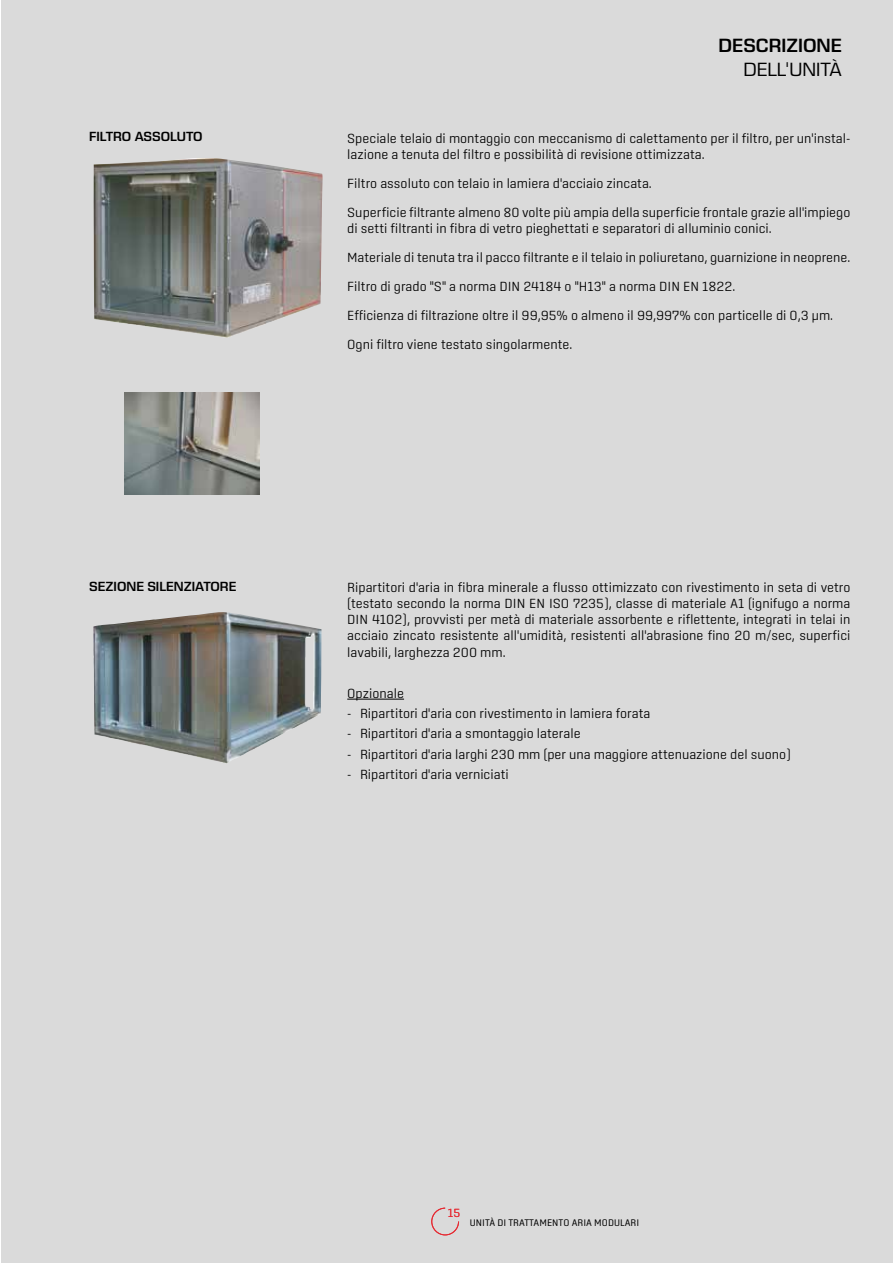
<style>
.page{position:relative;width:893px;height:1263px;background:#fff}
.page>*{position:absolute;margin:0;border:0;box-sizing:border-box;transform-origin:0 0}
.t1{font:600 19.5px "Eurostile Next LT Pro";color:#000}
.t2{font:19.5px "Eurostile Next LT Pro";color:#000}
.t3{font:300 13.5px/16.2px "Center";color:#000}
.t4{font:600 13.5px "Eurostile Next LT Pro";color:#000}
.t5{font:300 12px "Center";color:#e62a32}
.t6{font:9.75px "Center";letter-spacing:.005em;color:#000}
</style>
<div class="page">
<div style="left:1px;top:0;width:892px;height:1263px;background:#dadada"></div>
<svg style="left:431px;top:1207px;width:28px;height:29px"></svg>
<hr style="left:347px;top:699px;width:57px;height:1px;background:#000">
<img style="left:93px;top:612px;width:228px;height:151px">
<img style="left:94px;top:158px;width:229px;height:180px">
<img style="left:125px;top:393px;width:134px;height:101px">
<p class="t4" style="left:89px;top:129px;width:115px">FILTRO ASSOLUTO</p>
<h1 class="t1" style="left:719px;top:35px;width:125px">DESCRIZIONE</h1>
<h1 class="t2" style="left:743px;top:59px;width:100px">DELL'UNITÀ</h1>
<p class="t3" style="left:347px;top:130px;width:505px">Speciale telaio di montaggio con meccanismo di calettamento per il filtro, per un'instal&shy;lazione a tenuta del filtro e possibilità di revisione ottimizzata.</p>
<p class="t3" style="left:347px;top:168px;width:505px;line-height:29px">Filtro assoluto con telaio in lamiera d'acciaio zincata.<br>Superficie filtrante almeno 80 volte più ampia della superficie frontale grazie all'impiego</p>
<p class="t3" style="left:347px;top:214px;width:505px;line-height:29px">di setti filtranti in fibra di vetro pieghettati e separatori di alluminio conici.<br>Materiale di tenuta tra il pacco filtrante e il telaio in poliuretano, guarnizione in neoprene.<br>Filtro di grado "S" a norma DIN 24184 o "H13" a norma DIN EN 1822.<br>Efficienza di filtrazione oltre il 99,95% o almeno il 99,997% con particelle di 0,3 μm.<br>Ogni filtro viene testato singolarmente.</p>
<p class="t4" style="left:89px;top:578px;width:149px">SEZIONE SILENZIATORE</p>
<p class="t3" style="left:347px;top:579px;width:505px;text-align:justify">Ripartitori d'aria in fibra minerale a flusso ottimizzato con rivestimento in seta di vetro (testato secondo la norma DIN EN ISO 7235), classe di materiale A1 (ignifugo a norma DIN 4102), provvisti per metà di materiale assorbente e riflettente, integrati in telai in acciaio zincato resistente all'umidità, resistenti all'abrasione fino 20 m/sec, superfici lavabili, larghezza 200 mm.</p>
<p class="t3" style="left:347px;top:685px;width:58px">Opzionale</p>
<p class="t3" style="left:347px;top:705px;width:305px">- Ripartitori d'aria con rivestimento in lamiera forata</p>
<p class="t3" style="left:347px;top:725px;width:235px">- Ripartitori d'aria a smontaggio laterale</p>
<p class="t3" style="left:347px;top:746px;width:445px">- Ripartitori d'aria larghi 230 mm (per una maggiore attenuazione del suono)</p>
<p class="t3" style="left:347px;top:766px;width:163px">- Ripartitori d'aria verniciati</p>
<p class="t5" style="left:448px;top:1206px;width:14px">15</p>
<p class="t6" style="left:470px;top:1217px;width:171px">UNITÀ DI TRATTAMENTO ARIA MODULARI</p>
</div>
